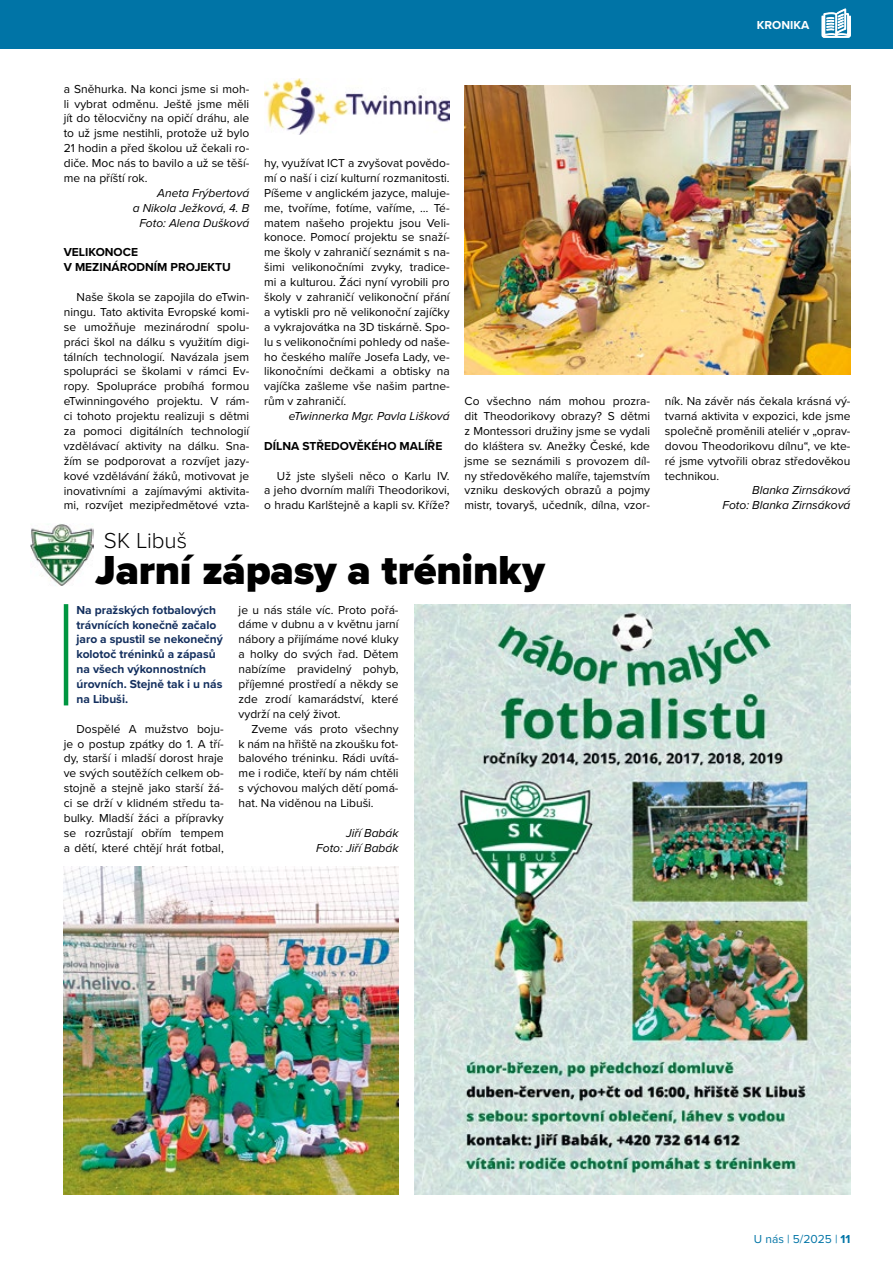
<style>
.page{position:relative;width:893px;height:1263px;background:#fff}
.page>*{position:absolute;margin:0;border:0;box-sizing:border-box;transform-origin:0 0}
.t1{font:900 42px "Proxima Nova";letter-spacing:-.01em;color:#000}
.t2{font:300 22.5px "Proxima Nova";letter-spacing:-.005em;color:#000}
.t3{font:12px/14.9px "Proxima Nova";color:#000;text-align:justify}
.t4{font:700 12px/14.9px "Proxima Nova";color:#132f5e}
.t5{font:italic 12px/14.9px "Proxima Nova";color:#000;text-align:right}
.t6{font:700 12px/14.9px "Proxima Nova";color:#000}
.t7{font:12px "Proxima Nova";color:#0074a6}
.t8{font:700 12px "Proxima Nova";color:#fff}
.s1{font-weight:700}
</style>
<div class="page">
<div style="left:0;top:0;width:893px;height:48px;background:#0074a6"></div>
<svg style="left:822px;top:8px;width:29px;height:30px"></svg>
<img style="left:30px;top:524px;width:64px;height:62px">
<hr style="left:64px;top:604px;width:4px;height:101px;background:#009641">
<img style="left:64px;top:867px;width:335px;height:327px">
<img style="left:465px;top:85px;width:385px;height:290px">
<img style="left:415px;top:605px;width:435px;height:589px">
<img style="left:264px;top:78px;width:186px;height:56px">
<p class="t8" style="left:757px;top:16px;width:54px">KRONIKA</p>
<p class="t3" style="left:64px;top:81px;width:187px">a Sněhurka. Na konci jsme si moh&shy;li vybrat odměnu. Ještě jsme měli jít do tělocvičny na opičí dráhu, ale to už jsme nestihli, protože už bylo 21 hodin a před školou už čekali ro&shy;diče. Moc nás to bavilo a už se těší&shy;me na příští rok.</p>
<p class="t5" style="left:133px;top:185px;width:118px">Aneta Frýbertová<br>a Nikola Ježková, 4. B<br>Foto: Alena Dušková</p>
<p class="t6" style="left:64px;top:245px;width:169px">VELIKONOCE<br>V MEZINÁRODNÍM PROJEKTU</p>
<p class="t3" style="left:64px;top:289px;width:187px;text-indent:13px">Naše škola se zapojila do eTwin&shy;ningu. Tato aktivita Evropské komi&shy;se umožňuje mezinárodní spolu&shy;práci škol na dálku s využitím digi&shy;tálních technologií. Navázala jsem spolupráci se školami v rámci Ev&shy;ropy. Spolupráce probíhá formou eTwinningového projektu. V rám&shy;ci tohoto projektu realizuji s dětmi za pomoci digitálních technologií vzdělávací aktivity na dálku. Sna&shy;žím se podporovat a rozvíjet jazy&shy;kové vzdělávání žáků, motivovat je inovativními a zajímavými aktivita&shy;mi, rozvíjet mezipředmětové vzta-</p>
<p class="t3" style="left:264px;top:155px;width:187px">hy, využívat ICT a zvyšovat povědo&shy;mí o naší i cizí kulturní rozmanitosti.<br>Píšeme v anglickém jazyce, maluje&shy;me, tvoříme, fotíme, vaříme, … Té&shy;matem našeho projektu jsou Veli&shy;konoce. Pomocí projektu se snaží&shy;me školy v zahraničí seznámit s na&shy;šimi velikonočními zvyky, tradice&shy;mi a kulturou. Žáci nyní vyrobili pro školy v zahraničí velikonoční přání a vytiskli pro ně velikonoční zajíčky a vykrajovátka na 3D tiskárně. Spo&shy;lu s velikonočními pohledy od naše&shy;ho českého malíře Josefa Lady, ve&shy;likonočními dečkami a obtisky na vajíčka zašleme vše našim partne&shy;rům v zahraničí.</p>
<p class="t5" style="left:289px;top:408px;width:162px">eTwinnerka Mgr. Pavla Lišková</p>
<p class="t6" style="left:264px;top:438px;width:180px">DÍLNA STŘEDOVĚKÉHO MALÍŘE</p>
<p class="t3" style="left:264px;top:468px;width:187px;text-indent:13px">Už jste slyšeli něco o Karlu IV. a jeho dvorním malíři Theodorikovi, o hradu Karlštejně a kapli sv. Kříže?</p>
<p class="t3" style="left:465px;top:393px;width:187px">Co všechno nám mohou prozra&shy;dit Theodorikovy obrazy? S dětmi z Montessori družiny jsme se vydali do kláštera sv. Anežky České, kde jsme se seznámili s provozem díl&shy;ny středověkého malíře, tajemstvím vzniku deskových obrazů a pojmy mistr, tovaryš, učedník, dílna, vzor-</p>
<p class="t3" style="left:665px;top:393px;width:187px">ník. Na závěr nás čekala krásná vý&shy;tvarná aktivita v expozici, kde jsme společně proměnili ateliér v „oprav&shy;dovou Theodorikovu dílnu“, ve kte&shy;ré jsme vytvořili obraz středověkou technikou.</p>
<p class="t5" style="left:722px;top:482px;width:129px">Blanka Zirnsáková<br>Foto: Blanka Zirnsáková</p>
<h2 class="t2" style="left:104px;top:524px;width:85px">SK Libuš</h2>
<h1 class="t1" style="left:95px;top:538px;width:451px">Jarní zápasy a tréninky</h1>
<p class="t4" style="left:77px;top:602px;width:148px">Na pražských fotbalových trávnících konečně začalo jaro a spustil se nekonečný kolotoč tréninků a zápasů na všech výkonnostních úrovních. Stejně tak i u nás na Libuši.</p>
<p class="t3" style="left:64px;top:721px;width:161px;text-indent:13px">Dospělé A mužstvo boju&shy;je o postup zpátky do 1. A tří&shy;dy, starší i mladší dorost hraje ve svých soutěžích celkem ob&shy;stojně a stejně jako starší žá&shy;ci se drží v klidném středu ta&shy;bulky. Mladší žáci a přípravky se rozrůstají obřím tempem a dětí, které chtějí hrát fotbal,</p>
<p class="t3" style="left:239px;top:602px;width:161px">je u nás stále víc. Proto pořá&shy;dáme v dubnu a v květnu jarní nábory a přijímáme nové kluky a holky do svých řad. Dětem nabízíme pravidelný pohyb, příjemné prostředí a někdy se zde zrodí kamarádství, které vydrží na celý život.</p>
<p class="t3" style="left:239px;top:721px;width:161px;text-indent:13px">Zveme vás proto všechny k nám na hřiště na zkoušku fot&shy;balového tréninku. Rádi uvítá&shy;me i rodiče, kteří by nám chtěli s výchovou malých dětí pomá&shy;hat. Na viděnou na Libuši.</p>
<p class="t5" style="left:316px;top:825px;width:84px">Jiří Babák<br>Foto: Jiří Babák</p>
<p class="t7" style="left:754px;top:1230px;width:98px">U nás | 5/2025 | <span class="s1">11</span></p>
</div>
